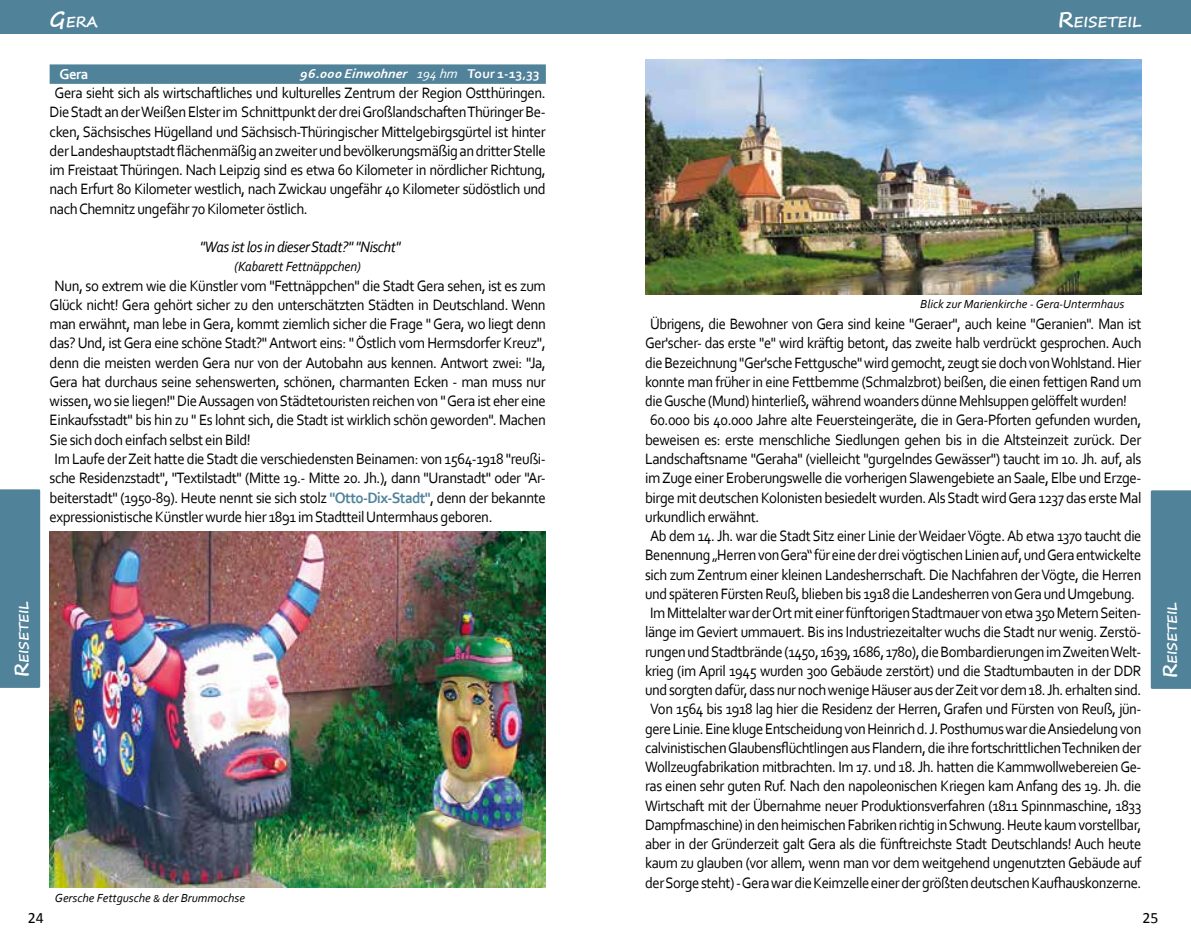
<style>
.page{position:relative;width:1191px;height:943px;background:#fff}
.page>*{position:absolute;margin:0;border:0;box-sizing:border-box;transform-origin:0 0}
.t1{font:15.75px/19.2px "Corbel";letter-spacing:-.03em;color:#000;scale:.94 1}
.t2{font:15.75px "Corbel";letter-spacing:-.03em;color:#000;scale:.93 1}
.t3{font:15.75px "Corbel";letter-spacing:-.03em;color:#000;scale:.92 1}
.t4{font:italic 15.75px "Corbel";letter-spacing:-.03em;color:#000;scale:.94 1}
.t5{font:15.75px "Calibri";color:#000}
.t6{font:700 15.05px "Corbel";color:#fff}
.t7{font:700 14.7px "Segoe Print";color:#fff}
.t8{font:italic 14px "Corbel";letter-spacing:-.01em;color:#000;scale:.94 1}
.t9{font:700 13.47px "Segoe Print";color:#fff}
.t10{font:italic 700 13.3px "Corbel";color:#fff;scale:1.05 1}
.t11{font:italic 12.25px "Corbel";color:#000}
.s1{font-size:21px}
.s2{font-weight:400}
.s3{font-style:normal}
.s4{font-style:normal;font-size:9.97px}
.s5{font-weight:700;color:#508299}
.s6{font-size:19.25px}
.s7{font-size:10.5px}
</style>
<div class="page">
<div style="left:0;top:0;width:1191px;height:34px;background:#508299"></div>
<div style="left:0;top:489px;width:40px;height:199px;background:#508299"></div>
<div style="left:1150px;top:490px;width:41px;height:199px;background:#508299"></div>
<div style="left:50px;top:64px;width:496px;height:20px;background:#508299"></div>
<img style="left:50px;top:532px;width:496px;height:355px">
<img style="left:645px;top:60px;width:496px;height:234px">
<p class="t7" style="left:50px;top:8px;width:50px"><span class="s1">G</span>ERA</p>
<p class="t7" style="left:1058px;top:8px;width:85px"><span class="s1">R</span>EISETEIL</p>
<p class="t6" style="left:60px;top:64px;width:30px">Gera</p>
<p class="t10" style="left:300px;top:65px;width:231px">96.000 Einwohner <span class="s2">194 hm</span> <span class="s3">Tour 1-13</span><span class="s4">,</span><span class="s3">33</span></p>
<p class="t1" style="left:50px;top:83px;width:529px;text-indent:5px">Gera sieht sich als wirtschaftliches und kulturelles Zentrum der Region Ostthüringen.<br>Die Stadt an der Weißen Elster im Schnittpunkt der drei Großlandschaften Thüringer Be&shy;cken, Sächsisches Hügelland und Sächsisch-Thüringischer Mittelgebirgsgürtel ist hinter der Landeshauptstadt flächenmäßig an zweiter und bevölkerungsmäßig an dritter Stelle im Freistaat Thüringen. Nach Leipzig sind es etwa 60 Kilometer in nördlicher Richtung, nach Erfurt 80 Kilometer westlich, nach Zwickau ungefähr 40 Kilometer südöstlich und nach Chemnitz ungefähr 70 Kilometer östlich.</p>
<p class="t4" style="left:200px;top:237px;width:215px">"Was ist los in dieser Stadt?" "Nischt"</p>
<p class="t8" style="left:234px;top:258px;width:136px">(Kabarett Fettnäppchen)</p>
<p class="t1" style="left:55px;top:275px;width:524px">Nun, so extrem wie die Künstler vom "Fettnäppchen" die Stadt Gera sehen, ist es zum</p>
<p class="t1" style="left:50px;top:295px;width:529px">Glück nicht! Gera gehört sicher zu den unterschätzten Städten in Deutschland. Wenn</p>
<p class="t1" style="left:50px;top:314px;width:529px">man erwähnt, man lebe in Gera, kommt ziemlich sicher die Frage " Gera, wo liegt denn</p>
<p class="t1" style="left:50px;top:333px;width:529px">das? Und, ist Gera eine schöne Stadt?" Antwort eins: " Östlich vom Hermsdorfer Kreuz",</p>
<p class="t1" style="left:50px;top:352px;width:529px">denn die meisten werden Gera nur von der Autobahn aus kennen. Antwort zwei: "Ja,</p>
<p class="t1" style="left:50px;top:372px;width:529px">Gera hat durchaus seine sehenswerten, schönen, charmanten Ecken - man muss nur</p>
<p class="t1" style="left:50px;top:391px;width:529px">wissen, wo sie liegen!" Die Aussagen von Städtetouristen reichen von " Gera ist eher eine</p>
<p class="t1" style="left:50px;top:410px;width:529px">Einkaufsstadt" bis hin zu " Es lohnt sich, die Stadt ist wirklich schön geworden". Machen</p>
<p class="t1" style="left:50px;top:429px;width:215px">Sie sich doch einfach selbst ein Bild!</p>
<p class="t1" style="left:55px;top:449px;width:524px">Im Laufe der Zeit hatte die Stadt die verschiedensten Beinamen: von 1564-1918 "reußi-</p>
<p class="t1" style="left:50px;top:468px;width:529px">sche Residenzstadt", "Textilstadt" (Mitte 19. - Mitte 20. Jh.), dann "Uranstadt" oder "Ar-</p>
<p class="t1" style="left:50px;top:487px;width:529px">beiterstadt" (1950-89). Heute nennt sie sich stolz <span class="s5">"Otto-Dix-Stadt"</span>, denn der bekannte</p>
<p class="t1" style="left:50px;top:506px;width:470px">expressionistische Künstler wurde hier 1891 im Stadtteil Untermhaus geboren.</p>
<p class="t11" style="left:920px;top:296px;width:205px">Blick zur Marienkirche - Gera-Untermhaus</p>
<p class="t3" style="left:650px;top:314px;width:535px">Übrigens, die Bewohner von Gera sind keine "Geraer", auch keine "Geranien". Man ist</p>
<p class="t3" style="left:645px;top:333px;width:541px">Ger'scher- das erste "e" wird kräftig betont, das zweite halb verdrückt gesprochen. Auch</p>
<p class="t3" style="left:645px;top:353px;width:541px">die Bezeichnung "Ger'sche Fettgusche" wird gemocht, zeugt sie doch von Wohlstand. Hier</p>
<p class="t3" style="left:645px;top:372px;width:541px">konnte man früher in eine Fettbemme (Schmalzbrot) beißen, die einen fettigen Rand um</p>
<p class="t3" style="left:645px;top:391px;width:525px">die Gusche (Mund) hinterließ, während woanders dünne Mehlsuppen gelöffelt wurden!</p>
<p class="t1" style="left:650px;top:410px;width:524px">60.000 bis 40.000 Jahre alte Feuersteingeräte, die in Gera-Pforten gefunden wurden,</p>
<p class="t1" style="left:645px;top:429px;width:529px">beweisen es: erste menschliche Siedlungen gehen bis in die Altsteinzeit zurück. Der</p>
<p class="t1" style="left:645px;top:449px;width:529px">Landschaftsname "Geraha" (vielleicht "gurgelndes Gewässer") taucht im 10. Jh. auf, als</p>
<p class="t1" style="left:645px;top:468px;width:529px">im Zuge einer Eroberungswelle die vorherigen Slawengebiete an Saale, Elbe und Erzge-</p>
<p class="t1" style="left:645px;top:487px;width:529px">birge mit deutschen Kolonisten besiedelt wurden. Als Stadt wird Gera 1237 das erste Mal</p>
<p class="t1" style="left:645px;top:506px;width:120px">urkundlich erwähnt.</p>
<p class="t3" style="left:650px;top:526px;width:535px">Ab dem 14. Jh. war die Stadt Sitz einer Linie der Weidaer Vögte. Ab etwa 1370 taucht die</p>
<p class="t3" style="left:645px;top:545px;width:541px">Benennung „Herren von Gera“ für eine der drei vögtischen Linien auf, und Gera entwickelte</p>
<p class="t3" style="left:645px;top:564px;width:541px">sich zum Zentrum einer kleinen Landesherrschaft. Die Nachfahren der Vögte, die Herren</p>
<p class="t3" style="left:645px;top:584px;width:531px">und späteren Fürsten Reuß, blieben bis 1918 die Landesherren von Gera und Umgebung.</p>
<p class="t2" style="left:650px;top:603px;width:530px">Im Mittelalter war der Ort mit einer fünftorigen Stadtmauer von etwa 350 Metern Seiten-</p>
<p class="t2" style="left:645px;top:622px;width:535px">länge im Geviert ummauert. Bis ins Industriezeitalter wuchs die Stadt nur wenig. Zerstö-</p>
<p class="t2" style="left:645px;top:641px;width:535px">rungen und Stadtbrände (1450, 1639, 1686, 1780), die Bombardierungen im Zweiten Welt-</p>
<p class="t2" style="left:645px;top:661px;width:535px">krieg (im April 1945 wurden 300 Gebäude zerstört) und die Stadtumbauten in der DDR</p>
<p class="t2" style="left:645px;top:680px;width:532px">und sorgten dafür, dass nur noch wenige Häuser aus der Zeit vor dem 18. Jh. erhalten sind.</p>
<p class="t2" style="left:650px;top:699px;width:530px">Von 1564 bis 1918 lag hier die Residenz der Herren, Grafen und Fürsten von Reuß, jün-</p>
<p class="t2" style="left:645px;top:718px;width:535px">gere Linie. Eine kluge Entscheidung von Heinrich d. J. Posthumus war die Ansiedelung von</p>
<p class="t2" style="left:645px;top:738px;width:535px">calvinistischen Glaubensflüchtlingen aus Flandern, die ihre fortschrittlichen Techniken der</p>
<p class="t2" style="left:645px;top:757px;width:535px">Wollzeugfabrikation mitbrachten. Im 17. und 18. Jh. hatten die Kammwollwebereien Ge-</p>
<p class="t2" style="left:645px;top:776px;width:535px">ras einen sehr guten Ruf. Nach den napoleonischen Kriegen kam Anfang des 19. Jh. die</p>
<p class="t2" style="left:645px;top:795px;width:535px">Wirtschaft mit der Übernahme neuer Produktionsverfahren (1811 Spinnmaschine, 1833</p>
<p class="t2" style="left:645px;top:815px;width:535px">Dampfmaschine) in den heimischen Fabriken richtig in Schwung. Heute kaum vorstellbar,</p>
<p class="t2" style="left:645px;top:834px;width:535px">aber in der Gründerzeit galt Gera als die fünftreichste Stadt Deutschlands! Auch heute</p>
<p class="t2" style="left:645px;top:853px;width:535px">kaum zu glauben (vor allem, wenn man vor dem weitgehend ungenutzten Gebäude auf</p>
<p class="t2" style="left:645px;top:872px;width:535px">der Sorge steht) - Gera war die Keimzelle einer der größten deutschen Kaufhauskonzerne.</p>
<p class="t9" style="left:11px;top:677px;width:78px;rotate:-90deg"><span class="s6">R</span>EISETEIL</p>
<p class="t9" style="left:1159px;top:678px;width:78px;rotate:-90deg"><span class="s6">R</span>EISETEIL</p>
<p class="t11" style="left:55px;top:890px;width:192px">Gersche Fettgusche <span class="s7">&amp;</span> der Brummochse</p>
<p class="t5" style="left:28px;top:907px;width:17px">24</p>
<p class="t5" style="left:1142px;top:907px;width:17px">25</p>
</div>
